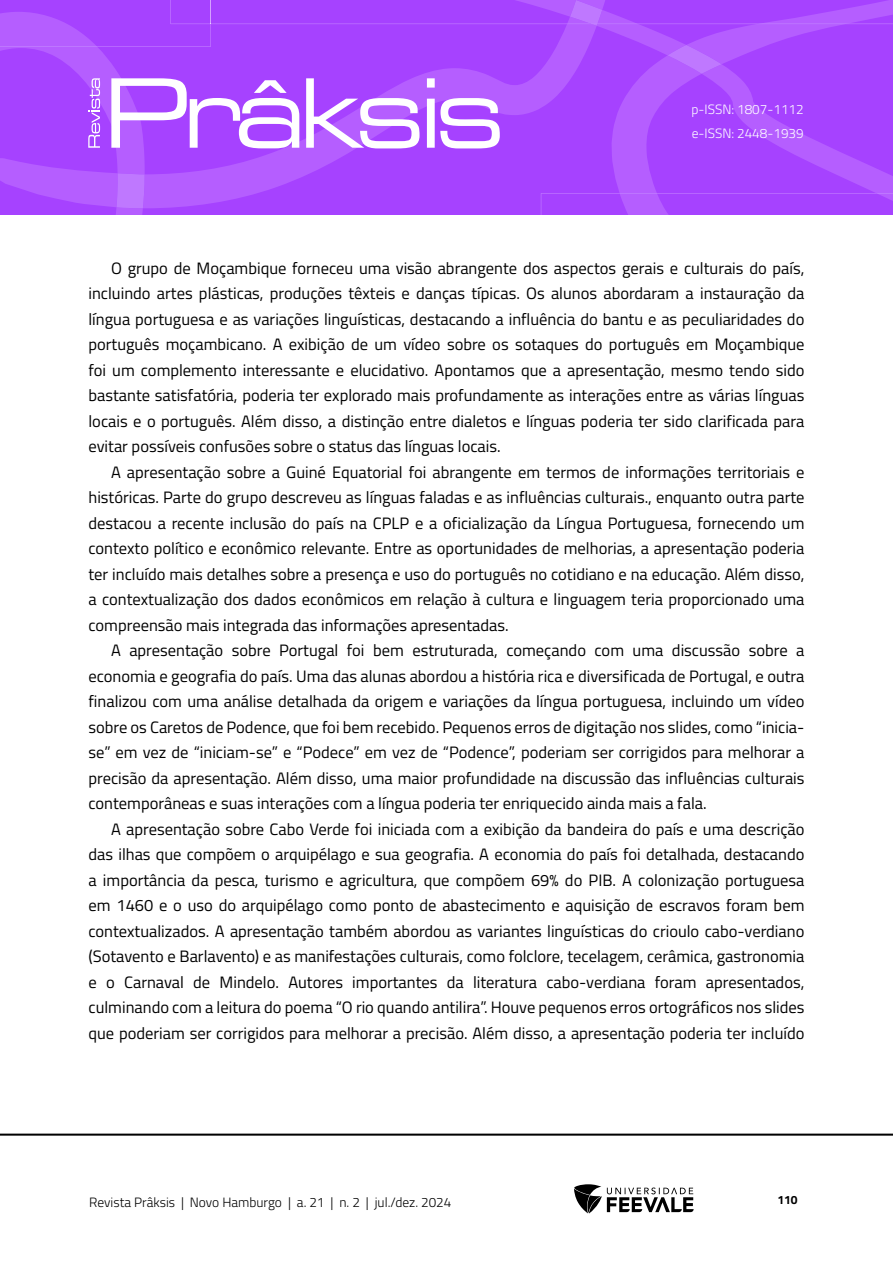
<style>
.page{position:relative;width:893px;height:1263px;background:#fff}
.page>*{position:absolute;margin:0;border:0;box-sizing:border-box;transform-origin:0 0}
.Corpo_de_texto{font:16.5px/25.5px "Titillium Web";color:#000;text-align:justify}
.t1{font:300 13.5px "Titillium Web";color:#000}
.t2{font:300 13.5px/24px "Titillium Web";color:#fff}
.t3{font:700 12px "Titillium Web";color:#000}
</style>
<div class="page">
<hr style="left:0;top:1133px;width:893px;height:3px;background:#000">
<svg style="left:574px;top:1184px;width:120px;height:29px"></svg>
<svg style="left:0;top:0;width:893px;height:215px;background:#ac4fff"></svg>
<p class="t2" style="left:691px;top:97px;width:114px">p-ISSN: 1807-1112 e-ISSN: 2448-1939</p>
<p class="Corpo_de_texto" style="left:88px;top:254px;width:717px;text-indent:22px">O grupo de Moçambique forneceu uma visão abrangente dos aspectos gerais e culturais do país, incluindo artes plásticas, produções têxteis e danças típicas. Os alunos abordaram a instauração da língua portuguesa e as variações linguísticas, destacando a influência do bantu e as peculiaridades do português moçambicano. A exibição de um vídeo sobre os sotaques do português em Moçambique foi um complemento interessante e elucidativo. Apontamos que a apresentação, mesmo tendo sido bastante satisfatória, poderia ter explorado mais profundamente as interações entre as várias línguas locais e o português. Além disso, a distinção entre dialetos e línguas poderia ter sido clarificada para evitar possíveis confusões sobre o status das línguas locais.</p>
<p class="Corpo_de_texto" style="left:88px;top:458px;width:717px;text-indent:22px">A apresentação sobre a Guiné Equatorial foi abrangente em termos de informações territoriais e históricas. Parte do grupo descreveu as línguas faladas e as influências culturais., enquanto outra parte destacou a recente inclusão do país na CPLP e a oficialização da Língua Portuguesa, fornecendo um contexto político e econômico relevante. Entre as oportunidades de melhorias, a apresentação poderia ter incluído mais detalhes sobre a presença e uso do português no cotidiano e na educação. Além disso, a contextualização dos dados econômicos em relação à cultura e linguagem teria proporcionado uma compreensão mais integrada das informações apresentadas.</p>
<p class="Corpo_de_texto" style="left:88px;top:637px;width:718px;text-indent:22px">A apresentação sobre Portugal foi bem estruturada, começando com uma discussão sobre a economia e geografia do país. Uma das alunas abordou a história rica e diversificada de Portugal, e outra finalizou com uma análise detalhada da origem e variações da língua portuguesa, incluindo um vídeo sobre os Caretos de Podence, que foi bem recebido. Pequenos erros de digitação nos slides, como “inicia&shy;se” em vez de “iniciam-se” e “Podece” em vez de “Podence”, poderiam ser corrigidos para melhorar a precisão da apresentação. Além disso, uma maior profundidade na discussão das influências culturais contemporâneas e suas interações com a língua poderia ter enriquecido ainda mais a fala.</p>
<p class="Corpo_de_texto" style="left:88px;top:815px;width:717px;text-indent:22px">A apresentação sobre Cabo Verde foi iniciada com a exibição da bandeira do país e uma descrição das ilhas que compõem o arquipélago e sua geografia. A economia do país foi detalhada, destacando a importância da pesca, turismo e agricultura, que compõem 69% do PIB. A colonização portuguesa em 1460 e o uso do arquipélago como ponto de abastecimento e aquisição de escravos foram bem contextualizados. A apresentação também abordou as variantes linguísticas do crioulo cabo-verdiano (Sotavento e Barlavento) e as manifestações culturais, como folclore, tecelagem, cerâmica, gastronomia e o Carnaval de Mindelo. Autores importantes da literatura cabo-verdiana foram apresentados, culminando com a leitura do poema “O rio quando antilira”. Houve pequenos erros ortográficos nos slides que poderiam ser corrigidos para melhorar a precisão. Além disso, a apresentação poderia ter incluído</p>
<p class="t1" style="left:89px;top:1192px;width:364px">Revista Prâksis | Novo Hamburgo | a. 21 | n. 2 | jul./dez. 2024</p>
<p class="t3" style="left:777px;top:1190px;width:22px">110</p>
</div>
